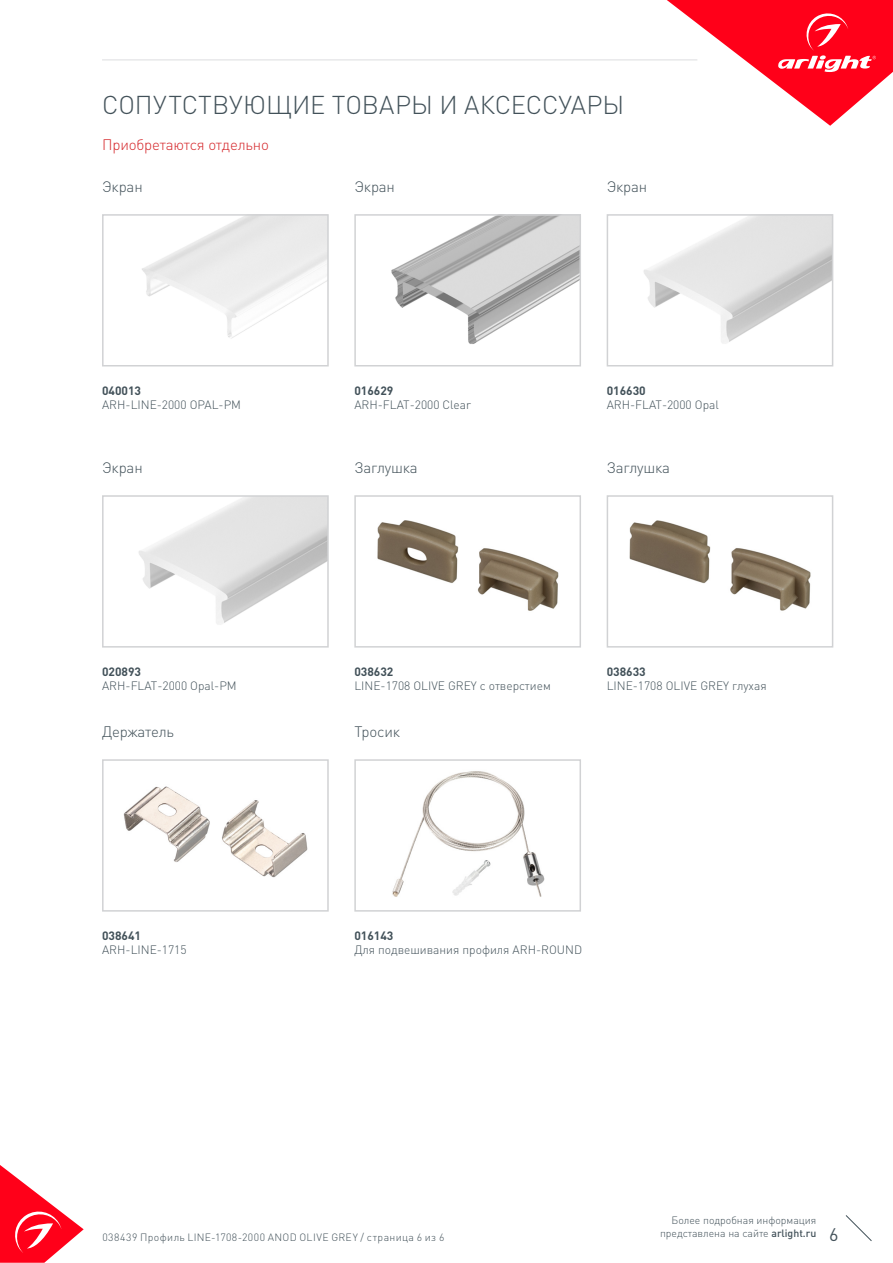
<style>
.page{position:relative;width:893px;height:1263px;background:#fff}
.page>*{position:absolute;margin:0;border:0;box-sizing:border-box;transform-origin:0 0}
.t1{font:300 25.5px "DIN Pro";color:#425159}
.t2{font:18px "DIN Pro";color:#425159}
.t3{font:300 15px "DIN Pro";letter-spacing:-.01em;color:#425159}
.t4{font:300 15px "DIN Pro";letter-spacing:-.01em;color:#d5262a}
.t5{font:300 12px/14.4px "DIN Pro";color:#425159}
.t6{font:300 10.5px "DIN Pro";letter-spacing:.04em;color:#425159}
.t7{font:300 10.5px "DIN Pro";color:#425159}
.s1{font-weight:700}
.s2{font-weight:500}
</style>
<div class="page">
<svg style="left:0;top:1165px;width:84px;height:98px"></svg>
<svg style="left:845px;top:1215px;width:27px;height:26px"></svg>
<svg style="left:667px;top:0;width:226px;height:126px"></svg>
<hr style="left:102px;top:60px;width:595px;height:1px;background:#dcdddf">
<div style="left:102px;top:214px;width:227px;height:152px;border:2px solid #d1d2d4"></div>
<img style="left:391px;top:217px;width:187px;height:127px">
<div style="left:354px;top:214px;width:227px;height:152px;border:2px solid #d1d2d4"></div>
<img style="left:644px;top:217px;width:186px;height:127px">
<div style="left:607px;top:214px;width:226px;height:152px;border:2px solid #d1d2d4"></div>
<img style="left:139px;top:498px;width:187px;height:127px">
<div style="left:102px;top:495px;width:227px;height:153px;border:2px solid #d1d2d4"></div>
<img style="left:377px;top:520px;width:182px;height:91px">
<div style="left:354px;top:495px;width:227px;height:153px;border:2px solid #d1d2d4"></div>
<img style="left:629px;top:520px;width:182px;height:91px">
<div style="left:607px;top:495px;width:226px;height:153px;border:2px solid #d1d2d4"></div>
<img style="left:123px;top:786px;width:185px;height:92px">
<div style="left:102px;top:759px;width:227px;height:153px;border:2px solid #d1d2d4"></div>
<img style="left:392px;top:771px;width:153px;height:126px">
<div style="left:354px;top:759px;width:227px;height:153px;border:2px solid #d1d2d4"></div>
<p class="t1" style="left:102px;top:87px;width:524px">СОПУТСТВУЮЩИЕ ТОВАРЫ И АКСЕССУАРЫ</p>
<p class="t4" style="left:102px;top:134px;width:168px">Приобретаются отдельно</p>
<p class="t3" style="left:102px;top:177px;width:42px">Экран</p>
<p class="t3" style="left:354px;top:177px;width:42px">Экран</p>
<p class="t3" style="left:607px;top:177px;width:42px">Экран</p>
<p class="t5" style="left:102px;top:383px;width:141px"><span class="s1">040013<br></span>ARH-LINE-2000 OPAL-PM</p>
<p class="t5" style="left:354px;top:383px;width:118px"><span class="s1">016629<br></span>ARH-FLAT-2000 Clear</p>
<p class="t5" style="left:607px;top:383px;width:114px"><span class="s1">016630<br></span>ARH-FLAT-2000 Opal</p>
<p class="t3" style="left:102px;top:458px;width:42px">Экран</p>
<p class="t3" style="left:354px;top:458px;width:65px">Заглушка</p>
<p class="t3" style="left:607px;top:458px;width:65px">Заглушка</p>
<p class="t5" style="left:102px;top:664px;width:136px"><span class="s1">020893<br></span>ARH-FLAT-2000 Opal-PM</p>
<p class="t5" style="left:354px;top:664px;width:198px"><span class="s1">038632<br></span>LINE-1708 OLIVE GREY с отверстием</p>
<p class="t5" style="left:607px;top:664px;width:161px"><span class="s1">038633<br></span>LINE-1708 OLIVE GREY глухая</p>
<p class="t3" style="left:102px;top:722px;width:73px">Держатель</p>
<p class="t3" style="left:354px;top:722px;width:47px">Тросик</p>
<p class="t5" style="left:102px;top:928px;width:86px"><span class="s1">038641<br></span>ARH-LINE-1715</p>
<p class="t5" style="left:354px;top:928px;width:229px"><span class="s1">016143<br></span>Для подвешивания профиля ARH-ROUND</p>
<p class="t7" style="left:672px;top:1213px;width:146px">Более подробная информация</p>
<p class="t7" style="left:660px;top:1226px;width:158px">представлена на сайте <span class="s2">arlight.ru</span></p>
<p class="t6" style="left:102px;top:1230px;width:344px">038439 Профиль LINE-1708-2000 ANOD OLIVE GREY / страница 6 из 6</p>
<h2 class="t2" style="left:829px;top:1222px;width:11px">6</h2>
</div>
